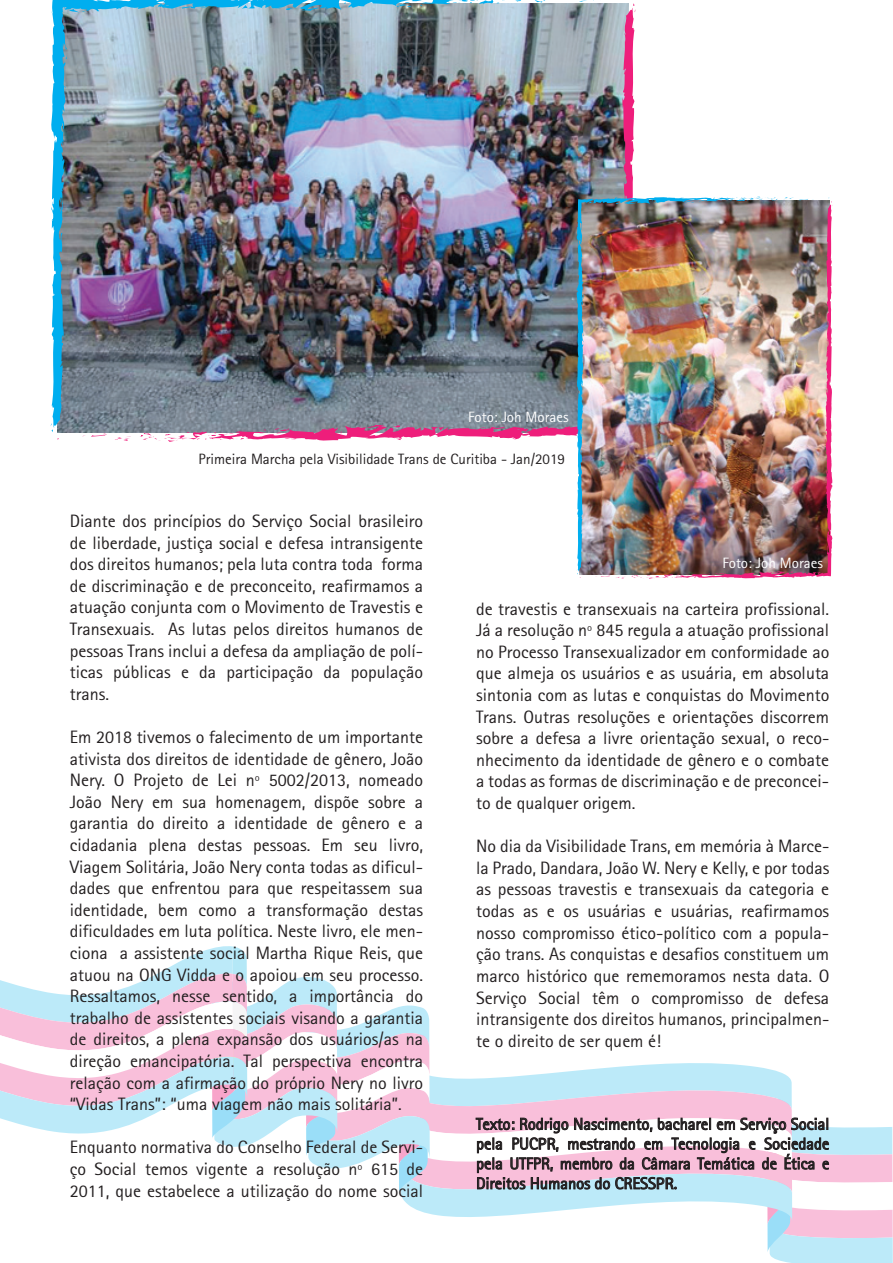
<style>
.page{position:relative;width:893px;height:1263px;background:#fff}
.page>*{position:absolute;margin:0;border:0;box-sizing:border-box;transform-origin:0 0}
.t1{font:18px/21.6px "Rotis Sans Serif";color:#231f20;text-align:justify}
.t2{font:16.5px/19.8px "Rotis Sans Serif";color:#231f20;text-align:justify}
.t3{font:15px "Rotis Sans Serif";color:#231f20}
.t4{font:15px "Rotis Sans Serif";color:#fff}
.s1{font-family:"Myriad Pro"}
</style>
<div class="page">
<svg style="left:767px;top:1117px;width:126px;height:146px"></svg>
<svg style="left:0;top:946px;width:792px;height:275px"></svg>
<svg style="left:579px;top:0;width:15px;height:2px"></svg>
<svg style="left:534px;top:0;width:13px;height:4px"></svg>
<img style="left:50px;top:0;width:427px;height:429px">
<svg style="left:155px;top:3px;width:8px;height:5px"></svg>
<svg style="left:452px;top:0;width:69px;height:4px"></svg>
<svg style="left:404px;top:2px;width:10px;height:5px"></svg>
<svg style="left:344px;top:1px;width:7px;height:6px"></svg>
<svg style="left:51px;top:423px;width:2px;height:9px"></svg>
<svg style="left:82px;top:434px;width:25px;height:3px"></svg>
<svg style="left:115px;top:436px;width:16px;height:5px"></svg>
<img style="left:209px;top:7px;width:426px;height:434px">
<svg style="left:524px;top:428px;width:7px;height:5px"></svg>
<svg style="left:139px;top:431px;width:109px;height:11px"></svg>
<svg style="left:272px;top:428px;width:25px;height:12px"></svg>
<svg style="left:335px;top:427px;width:7px;height:7px"></svg>
<svg style="left:393px;top:425px;width:8px;height:3px"></svg>
<svg style="left:633px;top:3px;width:3px;height:9px"></svg>
<img style="left:576px;top:197px;width:159px;height:375px">
<svg style="left:579px;top:242px;width:3px;height:5px"></svg>
<svg style="left:710px;top:197px;width:104px;height:5px"></svg>
<svg style="left:680px;top:198px;width:21px;height:5px"></svg>
<svg style="left:652px;top:200px;width:4px;height:4px"></svg>
<svg style="left:615px;top:197px;width:5px;height:7px"></svg>
<svg style="left:577px;top:308px;width:6px;height:11px"></svg>
<svg style="left:577px;top:569px;width:4px;height:9px"></svg>
<img style="left:674px;top:203px;width:159px;height:376px">
<svg style="left:827px;top:529px;width:3px;height:5px"></svg>
<svg style="left:595px;top:574px;width:104px;height:5px"></svg>
<svg style="left:708px;top:573px;width:21px;height:5px"></svg>
<svg style="left:753px;top:572px;width:4px;height:3px"></svg>
<svg style="left:789px;top:571px;width:5px;height:7px"></svg>
<svg style="left:828px;top:198px;width:5px;height:9px"></svg>
<svg style="left:826px;top:456px;width:6px;height:12px"></svg>
<p class="t4" style="left:468px;top:408px;width:102px">Foto: Joh Moraes</p>
<p class="t3" style="left:199px;top:450px;width:368px">Primeira Marcha pela Visibilidade Trans de Curitiba - Jan/2019</p>
<p class="t1" style="left:70px;top:510px;width:355px">Diante dos princípios do Serviço Social brasileiro de liberdade, justiça social e defesa intransigente dos direitos humanos; pela luta contra toda forma de discriminação e de preconceito, reafirmamos a atuação conjunta com o Movimento de Travestis e Transexuais. As lutas pelos direitos humanos de pessoas Trans inclui a defesa da ampliação de polí&shy;ticas públicas e da participação da população trans.</p>
<p class="t1" style="left:70px;top:726px;width:355px">Em 2018 tivemos o falecimento de um importante ativista dos direitos de identidade de gênero, João Nery. O Projeto de Lei nº 5002/2013, nomeado João Nery em sua homenagem, dispõe sobre a garantia do direito a identidade de gênero e a cidadania plena destas pessoas. Em seu livro, Viagem Solitária, João Nery conta todas as dificul&shy;dades que enfrentou para que respeitassem sua identidade, bem como a transformação destas dificuldades em luta política. Neste livro, ele men&shy;ciona a assistente social Martha Rique Reis, que atuou na ONG Vidda e o apoiou em seu processo.<br>Ressaltamos, nesse sentido, a importância do trabalho de assistentes sociais visando a garantia de direitos, a plena expansão dos usuários/as na direção emancipatória. Tal perspectiva encontra relação com a afirmação do próprio Nery no livro “Vidas Trans”: “uma viagem não mais solitária”.</p>
<p class="t1" style="left:70px;top:1136px;width:355px">Enquanto normativa do Conselho Federal de Servi&shy;ço Social temos vigente a resolução nº 615 de 2011, que estabelece a utilização do nome social</p>
<p class="t4" style="left:722px;top:554px;width:102px">Foto: Joh Moraes</p>
<p class="t1" style="left:476px;top:598px;width:355px">de travestis e transexuais na carteira profissional.<br>Já a resolução nº 845 regula a atuação profissional no Processo Transexualizador em conformidade ao que almeja os usuários e as usuária, em absoluta sintonia com as lutas e conquistas do Movimento Trans. Outras resoluções e orientações discorrem sobre a defesa a livre orientação sexual, o reco&shy;nhecimento da identidade de gênero e o combate a todas as formas de discriminação e de preconcei&shy;to de qualquer origem.</p>
<p class="t1" style="left:476px;top:835px;width:355px">No dia da Visibilidade Trans, em memória à Marce&shy;la Prado, Dandara, João W. Nery e Kelly, e por todas as pessoas travestis e transexuais da categoria e todas as e os usuárias e usuárias, reafirmamos nosso compromisso ético-político com a popula&shy;ção trans. As conquistas e desafios constituem um marco histórico que rememoramos nesta data. O Serviço Social têm o compromisso de defesa intransigente dos direitos humanos, principalmen&shy;te o direito de ser quem é!</p>
<p class="t2" style="left:476px;top:1114px;width:355px">Texto: Rodrigo Nascimento, bacharel em Serviço Social pela PUC<span class="s1">PR</span>, mestrando em Tecnologia e Sociedade pela UTFPR, membro da Câmara Temática de Ética e Direitos Humanos do CRESS<span class="s1">PR.</span></p>
</div>
